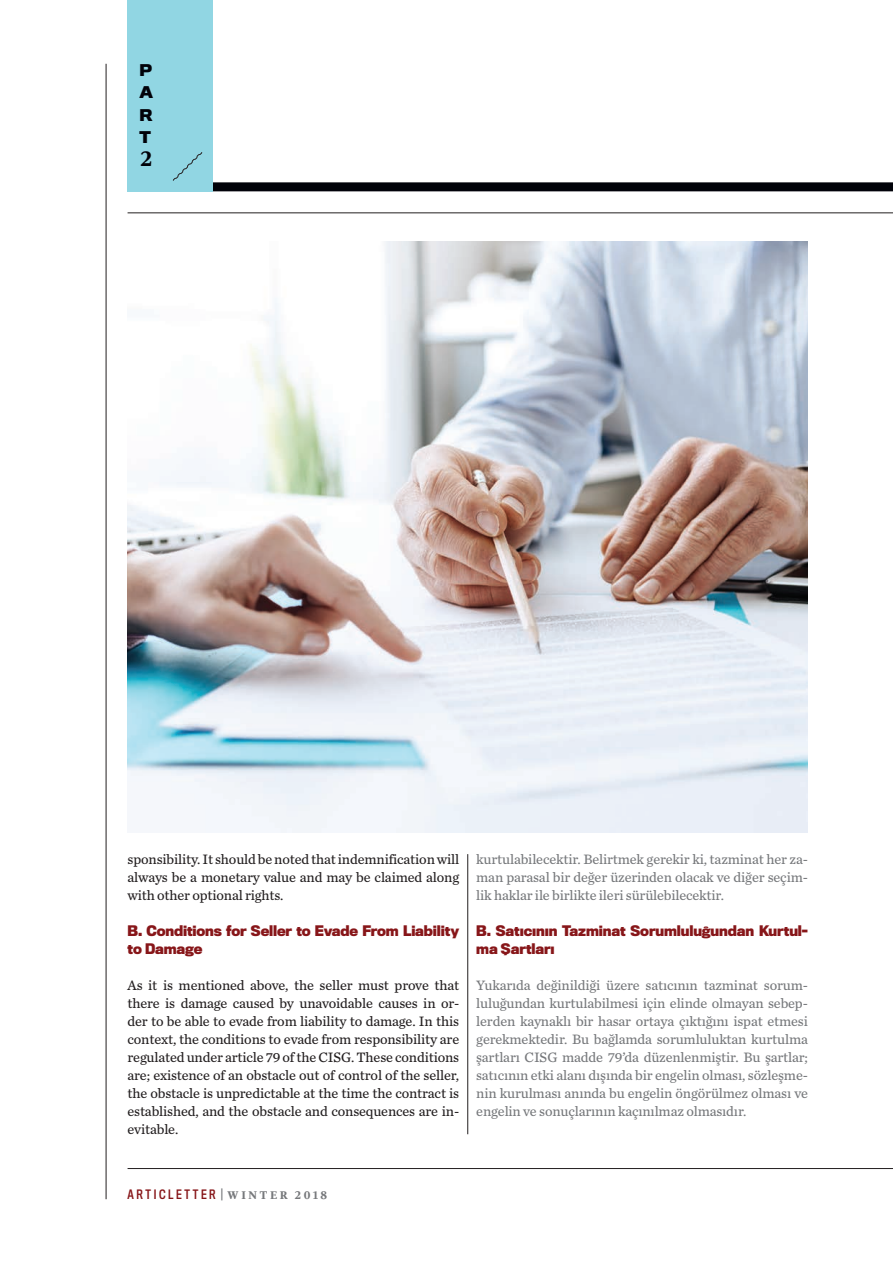
<style>
.page{position:relative;width:893px;height:1263px;background:#fff}
.page>*{position:absolute;margin:0;border:0;box-sizing:border-box;transform-origin:0 0}
.t1{font:900 22.5px "Whitman Display";color:#010209}
.t2{font:700 15px/22.5px "Titling Gothic FB Normal";color:#010209;text-align:justify}
.t3{font:14.25px/18px "Chronicle Text G3";letter-spacing:-.01em;color:#76787b;text-align:justify}
.t4{font:14.25px/18px "Chronicle Text G3";letter-spacing:-.01em;color:#231f20;text-align:justify}
.t5{font:700 13.5px/18px "Titling Gothic FB Narrow";letter-spacing:-.01em;color:#871619}
.t6{font:12px "Titling Gothic FB Cond Standard";letter-spacing:.215em;color:#871619}
.s1{color:#76787b}
.s2{font-family:"Whitman Display";font-weight:900;color:#76787b}
</style>
<div class="page">
<div style="left:186px;top:182px;width:707px;height:9px;background:#010209"></div>
<hr style="left:106px;top:64px;width:1px;height:1135px;background:#231f20">
<hr style="left:128px;top:213px;width:765px;height:1px;background:#231f20">
<div style="left:128px;top:0;width:85px;height:191px;background:#91d6e3"></div>
<hr style="left:128px;top:1168px;width:765px;height:1px;background:#231f20">
<svg style="left:173px;top:152px;width:29px;height:29px"></svg>
<hr style="left:467px;top:854px;width:1px;height:280px;background:#231f20">
<img style="left:128px;top:242px;width:680px;height:591px">
<p class="t2" style="left:139px;top:58px;width:15px">P A R T</p>
<p class="t1" style="left:141px;top:145px;width:13px">2</p>
<p class="t4" style="left:128px;top:849px;width:333px">sponsibility. It should be noted that indemnification will always be a monetary value and may be claimed along with other optional rights.</p>
<p class="t5" style="left:128px;top:921px;width:333px">B. Conditions for Seller to Evade From Liability to Damage</p>
<p class="t4" style="left:128px;top:975px;width:333px">As it is mentioned above, the seller must prove that there is damage caused by unavoidable causes in or&shy;der to be able to evade from liability to damage. In this context, the conditions to evade from responsibility are regulated under article 79 of the CISG. These conditions are; existence of an obstacle out of control of the seller, the obstacle is unpredictable at the time the contract is established, and the obstacle and consequences are in&shy;evitable.</p>
<p class="t3" style="left:476px;top:849px;width:333px">kurtulabilecektir. Belirtmek gerekir ki, tazminat her za&shy;man parasal bir değer üzerinden olacak ve diğer seçim&shy;lik haklar ile birlikte ileri sürülebilecektir.</p>
<p class="t5" style="left:476px;top:921px;width:333px">B. Satıcının Tazminat Sorumluluğundan Kurtul&shy;ma Şartları</p>
<p class="t3" style="left:476px;top:975px;width:333px">Yukarıda değinildiği üzere satıcının tazminat sorum&shy;luluğundan kurtulabilmesi için elinde olmayan sebep&shy;lerden kaynaklı bir hasar ortaya çıktığını ispat etmesi gerekmektedir. Bu bağlamda sorumluluktan kurtulma şartları CISG madde 79’da düzenlenmiştir. Bu şartlar; satıcının etki alanı dışında bir engelin olması, sözleşme&shy;nin kurulması anında bu engelin öngörülmez olması ve engelin ve sonuçlarının kaçınılmaz olmasıdır.</p>
<p class="t6" style="left:128px;top:1187px;width:201px">ARTICLETTER <span class="s1">|</span> <span class="s2">WINTER 2018</span></p>
</div>
